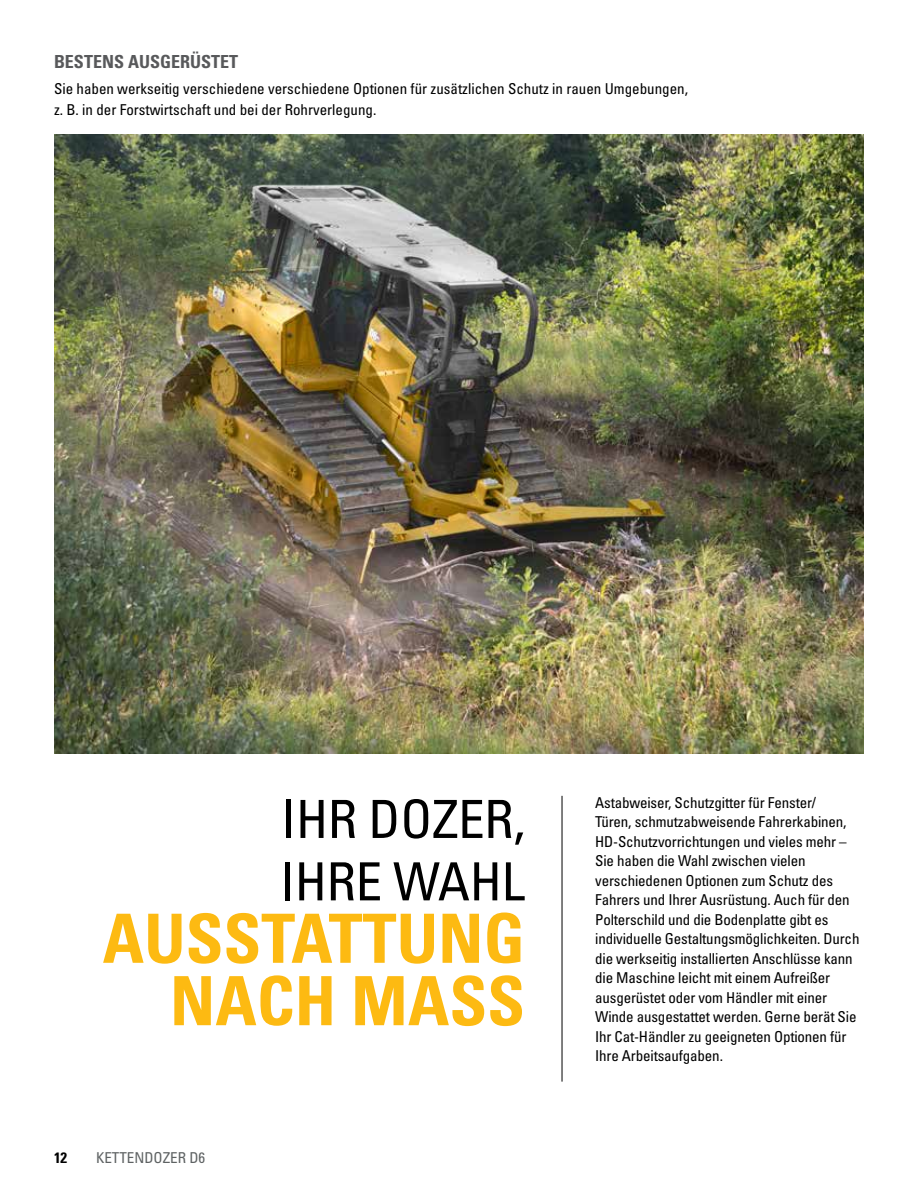
<style>
.page{position:relative;width:918px;height:1188px;background:#fff}
.page>*{position:absolute;margin:0;border:0;box-sizing:border-box;transform-origin:0 0}
.t1{font:67.95px/62.4px "Univers LTCYR 67 Bold Cond";color:#fdba12;text-align:right}
.t2{font:condensed 52.65px/62.4px "Univers LTCYR 57";letter-spacing:-.005em;color:#000}
.t3{font:18px "Univers LTCYR 67 Bold Cond";color:#58595b}
.t4{font:condensed 15px/19.5px "Univers LTCYR 57";letter-spacing:-.01em;color:#000}
.t5{font:condensed 15px "Univers LTCYR 57";color:#5e6263}
.t6{font:15px "Univers LTCYR 67 Bold Cond";color:#000}
</style>
<div class="page">
<img style="left:54px;top:135px;width:810px;height:619px">
<hr style="left:562px;top:796px;width:1px;height:286px;background:#000">
<p class="t3" style="left:54px;top:51px;width:186px">BESTENS AUSGERÜSTET</p>
<p class="t4" style="left:54px;top:77px;width:636px;line-height:21px">Sie haben werkseitig verschiedene verschiedene Optionen für zusätzlichen Schutz in rauen Umgebungen, z. B. in der Forstwirtschaft und bei der Rohrverlegung.</p>
<h2 class="t2" style="left:280px;top:787px;width:246px">IHR DOZER,<br>IHRE WAHL</h2>
<h1 class="t1" style="left:103px;top:906px;width:424px">AUSSTATTUNG<br>NACH MASS</h1>
<p class="t6" style="left:54px;top:1148px;width:15px">12</p>
<p class="t5" style="left:96px;top:1148px;width:111px">KETTENDOZER D6</p>
<p class="t4" style="left:595px;top:792px;width:266px">Astabweiser, Schutzgitter für Fenster/<br>Türen, schmutzabweisende Fahrerkabinen, HD-Schutzvorrichtungen und vieles mehr – Sie haben die Wahl zwischen vielen verschiedenen Optionen zum Schutz des Fahrers und Ihrer Ausrüstung. Auch für den Polterschild und die Bodenplatte gibt es individuelle Gestaltungsmöglichkeiten. Durch die werkseitig installierten Anschlüsse kann die Maschine leicht mit einem Aufreißer ausgerüstet oder vom Händler mit einer Winde ausgestattet werden. Gerne berät Sie Ihr Cat-Händler zu geeigneten Optionen für Ihre Arbeitsaufgaben.</p>
</div>
